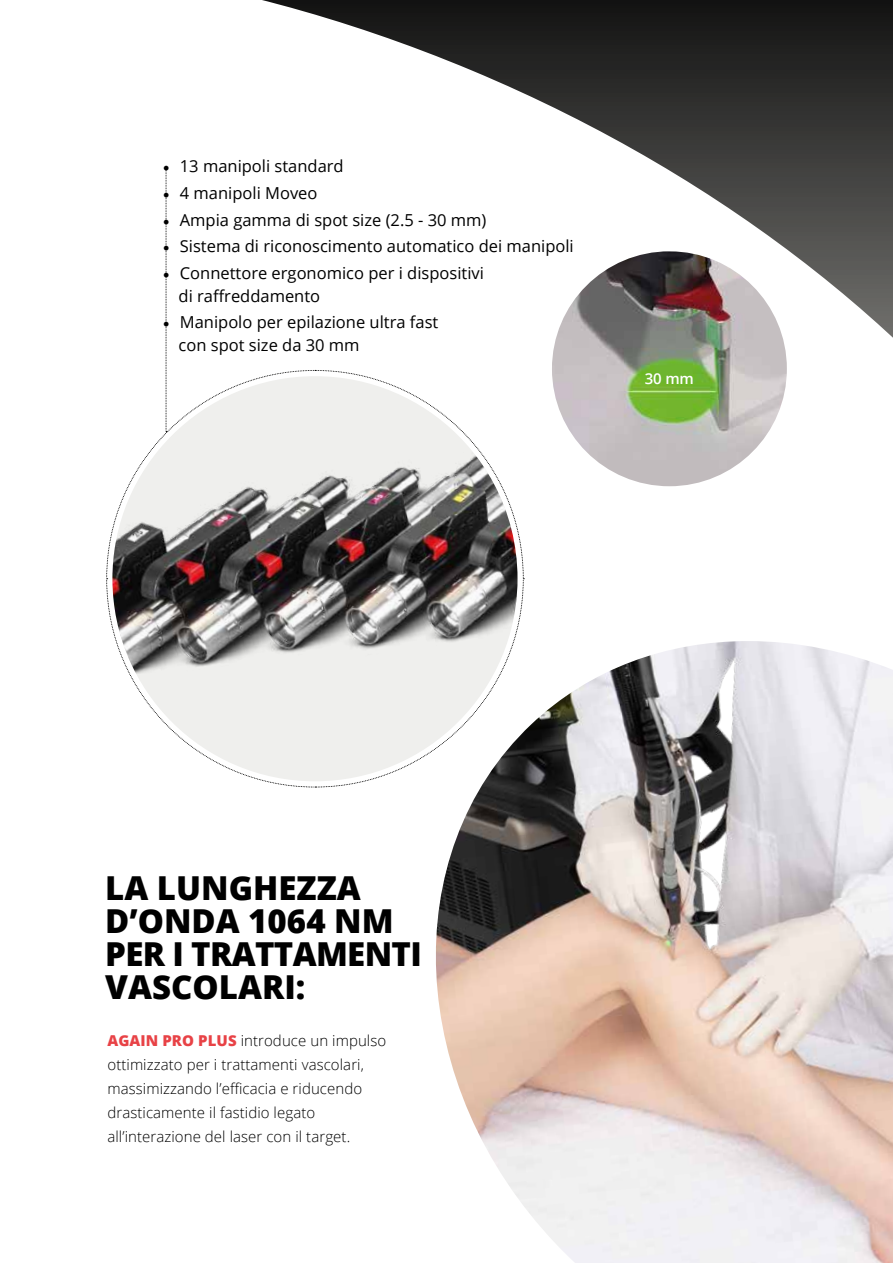
<style>
.page{position:relative;width:893px;height:1263px;background:#fff}
.page>*{position:absolute;margin:0;border:0;box-sizing:border-box;transform-origin:0 0}
.t1{font:800 33px/33px "Open Sans";color:#000}
.t2{font:16.5px/22.5px "Open Sans";color:#000}
.t3{font:300 15px/24px "Open Sans";letter-spacing:.005em;color:#000}
.t4{font:600 15px "Open Sans";color:#fff}
.s1{font-family:"Minion Pro";font-size:18px}
.s2{font-weight:800;color:#e84246}
</style>
<div class="page">
<svg style="left:262px;top:0;width:631px;height:580px"></svg>
<img style="left:436px;top:641px;width:457px;height:622px">
<img style="left:552px;top:251px;width:235px;height:235px;border-radius:117px">
<svg style="left:106px;top:167px;width:418px;height:621px"></svg>
<div style="left:112px;top:376px;width:405px;height:405px;background:#efefed;border-radius:50%"></div>
<img style="left:112px;top:414px;width:405px;height:310px">
<p class="t2" style="left:163px;top:154px;width:182px"><span class="s1">•</span> 13 manipoli standard</p>
<p class="t2" style="left:163px;top:181px;width:156px"><span class="s1">•</span> 4 manipoli Moveo</p>
<p class="t2" style="left:163px;top:208px;width:325px"><span class="s1">•</span> Ampia gamma di spot size (2.5 - 30 mm)</p>
<p class="t2" style="left:163px;top:235px;width:412px"><span class="s1">•</span> Sistema di riconoscimento automatico dei manipoli</p>
<p class="t2" style="left:179px;top:261px;width:307px;text-indent:-16px"><span class="s1">•</span> Connettore ergonomico per i dispositivi di raffreddamento</p>
<p class="t2" style="left:179px;top:311px;width:261px;text-indent:-16px"><span class="s1">•</span> Manipolo per epilazione ultra fast con spot size da 30 mm</p>
<p class="t4" style="left:645px;top:368px;width:51px">30 mm</p>
<h1 class="t1" style="left:105px;top:870px;width:318px">LA LUNGHEZZA<br>D’ONDA 1064 NM<br>PER I TRATTAMENTI<br>VASCOLARI:</h1>
<p class="t3" style="left:107px;top:1028px;width:280px"><span class="s2">AGAIN PRO PLUS</span> introduce un impulso ottimizzato per i trattamenti vascolari, massimizzando l’efficacia e riducendo drasticamente il fastidio legato all’interazione del laser con il target.</p>
</div>
